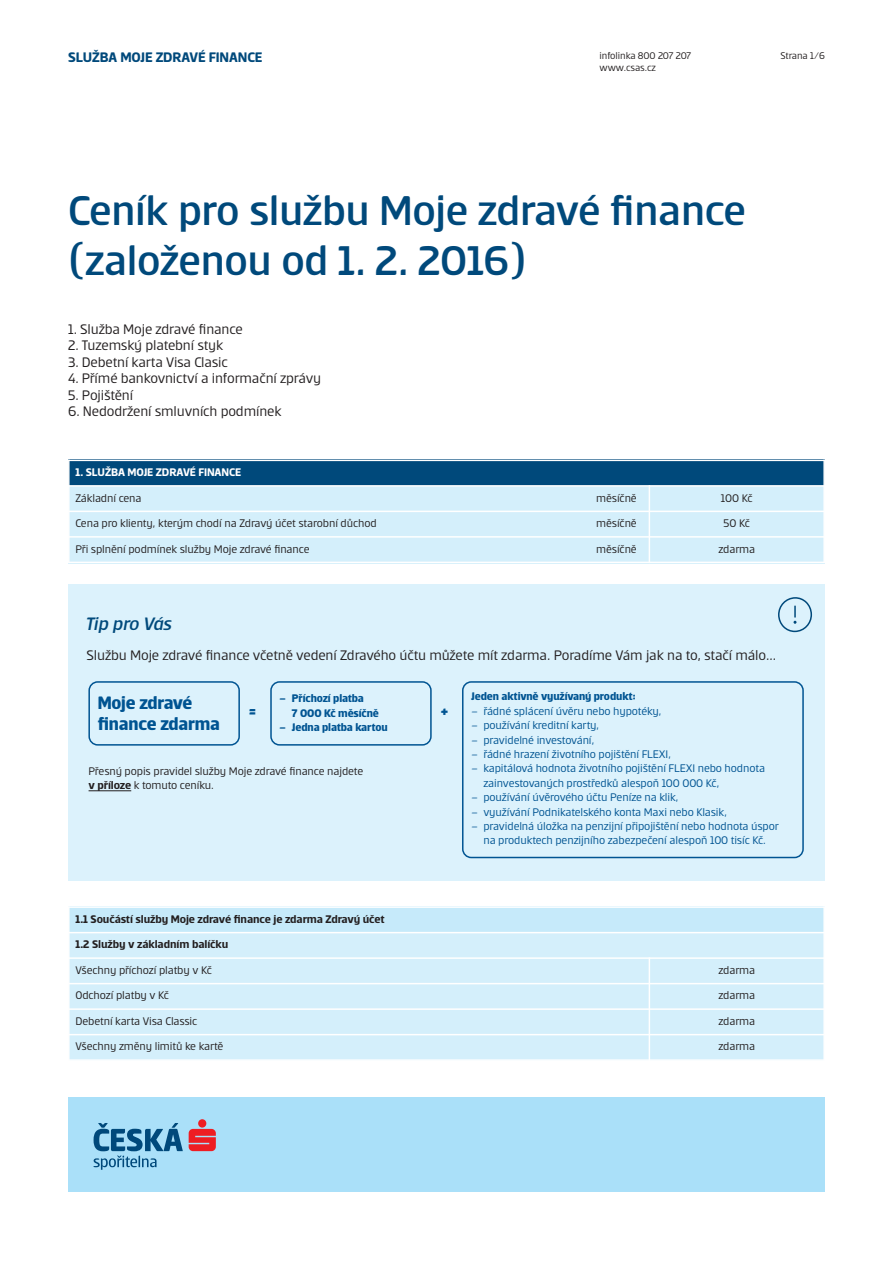
<style>
.page{position:relative;width:893px;height:1263px;background:#fff}
.page>*{position:absolute;margin:0;border:0;box-sizing:border-box;transform-origin:0 0}
.t1{font:500 45px/49.5px "Erste";letter-spacing:-.01em;color:#00497b}
.t2{font:700 21px "Erste Logo";color:#005492}
.t3{font:700 19.5px/21px "Erste Logo";letter-spacing:-.01em;color:#005492}
.t4{font:italic 500 19.5px "Erste";letter-spacing:-.02em;color:#00497b}
.t5{font:15px "Erste";letter-spacing:-.01em;color:#231f20}
.t6{font:700 15px "Erste";letter-spacing:-.01em;color:#00497b}
.t7{font:12px/14.4px "Erste";letter-spacing:-.01em;color:#005492}
.t8{font:12px/14.4px "Erste";letter-spacing:-.01em;color:#231f20}
.t9{font:700 12px/25.5px "Erste";letter-spacing:-.01em;color:#231f20}
.t10{font:700 12px/14.4px "Erste Logo";letter-spacing:-.01em;color:#005492}
.t11{font:700 12px "Erste";letter-spacing:-.01em;color:#fff}
.t12{font:10.5px/12px "Erste";letter-spacing:-.01em;color:#231f20}
.s1{font-weight:700}
</style>
<div class="page">
<div style="left:68px;top:1097px;width:757px;height:95px;background:#aae0f9"></div>
<svg style="left:189px;top:1119px;width:27px;height:32px"></svg>
<svg style="left:94px;top:1123px;width:89px;height:47px"></svg>
<div style="left:68px;top:460px;width:756px;height:26px;background:#00497b"></div>
<div style="left:68px;top:486px;width:581px;height:25px;background:#d4effb"></div>
<div style="left:649px;top:486px;width:176px;height:25px;background:#d4effb"></div>
<div style="left:68px;top:511px;width:581px;height:26px;background:#d4effb"></div>
<div style="left:649px;top:511px;width:176px;height:26px;background:#d4effb"></div>
<div style="left:68px;top:537px;width:581px;height:26px;background:#d4effb"></div>
<div style="left:649px;top:537px;width:176px;height:26px;background:#d4effb"></div>
<hr style="left:68px;top:460px;width:2px;height:103px;background:#fff">
<hr style="left:649px;top:485px;width:1px;height:78px;background:#fff">
<hr style="left:823px;top:460px;width:2px;height:103px;background:#fff">
<hr style="left:68px;top:460px;width:757px;height:1px;background:#fff">
<hr style="left:68px;top:485px;width:757px;height:2px;background:#fff">
<hr style="left:68px;top:511px;width:757px;height:1px;background:#fff">
<hr style="left:68px;top:536px;width:757px;height:2px;background:#fff">
<hr style="left:68px;top:562px;width:757px;height:1px;background:#fff">
<div style="left:68px;top:906px;width:756px;height:27px;background:#c6eafa"></div>
<div style="left:68px;top:933px;width:756px;height:25px;background:#d4effb"></div>
<div style="left:68px;top:958px;width:581px;height:26px;background:#d4effb"></div>
<div style="left:649px;top:958px;width:176px;height:26px;background:#d4effb"></div>
<div style="left:68px;top:984px;width:581px;height:25px;background:#d4effb"></div>
<div style="left:649px;top:984px;width:176px;height:25px;background:#d4effb"></div>
<div style="left:68px;top:1009px;width:581px;height:26px;background:#d4effb"></div>
<div style="left:649px;top:1009px;width:176px;height:26px;background:#d4effb"></div>
<div style="left:68px;top:1035px;width:581px;height:26px;background:#d4effb"></div>
<div style="left:649px;top:1035px;width:176px;height:26px;background:#d4effb"></div>
<hr style="left:68px;top:906px;width:2px;height:155px;background:#fff">
<hr style="left:649px;top:957px;width:1px;height:104px;background:#fff">
<hr style="left:823px;top:906px;width:2px;height:155px;background:#fff">
<hr style="left:68px;top:906px;width:757px;height:2px;background:#fff">
<hr style="left:68px;top:932px;width:757px;height:1px;background:#fff">
<hr style="left:68px;top:957px;width:757px;height:2px;background:#fff">
<hr style="left:68px;top:983px;width:757px;height:1px;background:#fff">
<hr style="left:68px;top:1008px;width:757px;height:2px;background:#fff">
<hr style="left:68px;top:1034px;width:757px;height:1px;background:#fff">
<hr style="left:68px;top:1059px;width:757px;height:2px;background:#fff">
<div style="left:68px;top:584px;width:757px;height:297px;background:#dcf2fc"></div>
<svg style="left:778px;top:597px;width:34px;height:35px"></svg>
<div style="left:270px;top:681px;width:162px;height:65px;border:2px solid #005492;border-radius:9px"></div>
<div style="left:88px;top:681px;width:152px;height:65px;border:2px solid #005492;border-radius:9px"></div>
<div style="left:462px;top:681px;width:342px;height:177px;border:2px solid #005492;border-radius:9px"></div>
<hr style="left:89px;top:790px;width:42px;height:1px;background:#231f20">
<p class="t6" style="left:68px;top:48px;width:196px">Služba Moje zdravé finance</p>
<p class="t12" style="left:600px;top:49px;width:93px">infolinka 800 207 207 www.csas.cz</p>
<p class="t12" style="left:780px;top:49px;width:46px">Strana 1/6</p>
<h1 class="t1" style="left:68px;top:185px;width:680px">Ceník pro službu Moje zdravé finance (založenou od 1. 2. 2016)</h1>
<p class="t5" style="left:68px;top:320px;width:176px">1. Služba Moje zdravé finance</p>
<p class="t5" style="left:68px;top:336px;width:157px">2. Tuzemský platební styk</p>
<p class="t5" style="left:68px;top:353px;width:161px">3. Debetní karta Visa Clasic</p>
<p class="t5" style="left:68px;top:369px;width:255px">4. Přímé bankovnictví a informační zprávy</p>
<p class="t5" style="left:68px;top:386px;width:67px">5. Pojištění</p>
<p class="t5" style="left:68px;top:402px;width:215px">6. Nedodržení smluvních podmínek</p>
<p class="t11" style="left:76px;top:465px;width:167px">1. Služba Moje zdravé finance</p>
<p class="t8" style="left:76px;top:490px;width:68px">Základní cena</p>
<p class="t8" style="left:596px;top:490px;width:42px">měsíčně</p>
<p class="t8" style="left:721px;top:490px;width:33px">100 Kč</p>
<p class="t8" style="left:76px;top:516px;width:303px">Cena pro klienty, kterým chodí na Zdravý účet starobní důchod</p>
<p class="t8" style="left:596px;top:516px;width:42px">měsíčně</p>
<p class="t8" style="left:724px;top:516px;width:28px">50 Kč</p>
<p class="t8" style="left:76px;top:541px;width:236px">Při splnění podmínek služby Moje zdravé finance</p>
<p class="t8" style="left:596px;top:541px;width:42px">měsíčně</p>
<p class="t8" style="left:718px;top:541px;width:38px">zdarma</p>
<h3 class="t4" style="left:85px;top:617px;width:88px">Tip pro Vás</h3>
<p class="t5" style="left:87px;top:646px;width:691px">Službu Moje zdravé finance včetně vedení Zdravého účtu můžete mít zdarma. Poradíme Vám jak na to, stačí málo...</p>
<h3 class="t3" style="left:98px;top:691px;width:124px">Moje zdravé finance zdarma</h3>
<p class="t10" style="left:292px;top:691px;width:89px;text-indent:-12px">– Příchozí platba<br>7 000 Kč měsíčně</p>
<p class="t10" style="left:279px;top:720px;width:110px">– Jedna platba kartou</p>
<h2 class="t2" style="left:249px;top:698px;width:9px">=</h2>
<h2 class="t2" style="left:441px;top:698px;width:10px">+</h2>
<p class="t8" style="left:89px;top:764px;width:276px">Přesný popis pravidel služby Moje zdravé finance najdete <span class="s1">v příloze</span> k tomuto ceníku.</p>
<p class="t10" style="left:471px;top:689px;width:166px">Jeden aktivně využívaný produkt:</p>
<p class="t7" style="left:471px;top:703px;width:192px">– řádné splácení úvěru nebo hypotéky,</p>
<p class="t7" style="left:471px;top:718px;width:130px">– používání kreditní karty,</p>
<p class="t7" style="left:471px;top:732px;width:125px">– pravidelné investování,</p>
<p class="t7" style="left:471px;top:747px;width:201px">– řádné hrazení životního pojištění FLEXI,</p>
<p class="t7" style="left:483px;top:761px;width:283px;text-indent:-12px">– kapitálová hodnota životního pojištění FLEXI nebo hodnota zainvestovaných prostředků alespoň 100 000 Kč,</p>
<p class="t7" style="left:471px;top:790px;width:209px">– používání úvěrového účtu Peníze na klik,</p>
<p class="t7" style="left:471px;top:804px;width:257px">– využívání Podnikatelského konta Maxi nebo Klasik,</p>
<p class="t7" style="left:471px;top:819px;width:309px;text-align:center">– pravidelná úložka na penzijní připojištění nebo hodnota úspor na produktech penzijního zabezpečení alespoň 100 tisíc Kč.</p>
<p class="t9" style="left:76px;top:906px;width:311px">1.1 Součástí služby Moje zdravé finance je zdarma zdravý účet<br>1.2 Služby v základním balíčku</p>
<p class="t8" style="left:76px;top:962px;width:138px">Všechny příchozí platby v Kč</p>
<p class="t8" style="left:718px;top:962px;width:38px">zdarma</p>
<p class="t8" style="left:76px;top:988px;width:95px">Odchozí platby v Kč</p>
<p class="t8" style="left:718px;top:988px;width:38px">zdarma</p>
<p class="t8" style="left:76px;top:1013px;width:123px">Debetní karta Visa Classic</p>
<p class="t8" style="left:718px;top:1013px;width:38px">zdarma</p>
<p class="t8" style="left:76px;top:1039px;width:149px">Všechny změny limitů ke kartě</p>
<p class="t8" style="left:718px;top:1039px;width:38px">zdarma</p>
</div>
